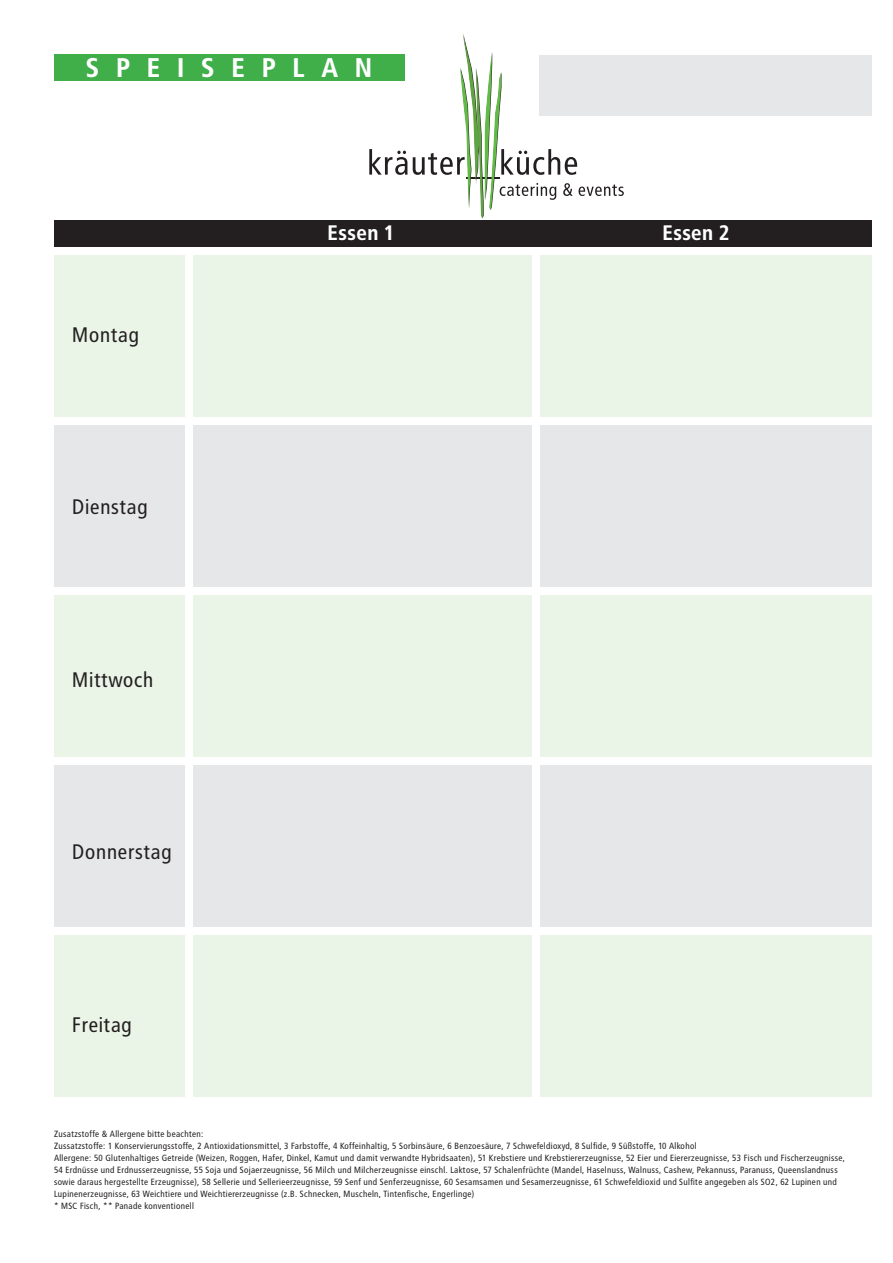
<style>
.page{position:relative;width:893px;height:1263px;background:#fff}
.page>*{position:absolute;margin:0;border:0;box-sizing:border-box;transform-origin:0 0}
.t1{font:700 27px "Transit";letter-spacing:.6em;color:#fff}
.t2{font:21px "Transit";color:#231f20}
.t3{font:700 21px "Transit";color:#fff}
.t4{font:9px/12px "Transit";color:#231f20}
</style>
<div class="page">
<div style="left:54px;top:255px;width:818px;height:162px;background:#eaf4e7"></div>
<div style="left:54px;top:425px;width:818px;height:162px;background:#e6e7e9"></div>
<div style="left:54px;top:595px;width:818px;height:162px;background:#eaf4e7"></div>
<div style="left:54px;top:765px;width:818px;height:162px;background:#e6e7e9"></div>
<div style="left:54px;top:935px;width:818px;height:162px;background:#eaf4e7"></div>
<svg style="left:369px;top:34px;width:255px;height:184px"></svg>
<div style="left:539px;top:55px;width:333px;height:61px;background:#e6e7e9"></div>
<div style="left:186px;top:242px;width:7px;height:859px;background:#fff"></div>
<div style="left:532px;top:246px;width:7px;height:860px;background:#fff"></div>
<div style="left:54px;top:54px;width:351px;height:27px;background:#40ae49"></div>
<div style="left:54px;top:220px;width:818px;height:26px;background:#231f20"></div>
<h1 class="t1" style="left:86px;top:52px;width:289px">SPEISEPLAN</h1>
<h2 class="t2" style="left:72px;top:322px;width:69px">Montag</h2>
<h2 class="t2" style="left:72px;top:495px;width:78px">Dienstag</h2>
<h2 class="t2" style="left:72px;top:667px;width:83px">Mittwoch</h2>
<h2 class="t2" style="left:72px;top:840px;width:102px">Donnerstag</h2>
<h2 class="t2" style="left:72px;top:1012px;width:62px">Freitag</h2>
<h2 class="t3" style="left:328px;top:220px;width:69px">Essen 1</h2>
<h2 class="t3" style="left:662px;top:220px;width:69px">Essen 2</h2>
<p class="t4" style="left:54px;top:1127px;width:793px">Zusatzstoffe &amp; Allergene bitte beachten:<br>Zussatzstoffe: 1 Konservierungsstoffe, 2 Antioxidationsmittel, 3 Farbstoffe, 4 Koffeinhaltig, 5 Sorbinsäure, 6 Benzoesäure, 7 Schwefeldioxyd, 8 Sulfide, 9 Süßstoffe, 10 Alkohol<br>Allergene: 50 Glutenhaltiges Getreide (Weizen, Roggen, Hafer, Dinkel, Kamut und damit verwandte Hybridsaaten), 51 Krebstiere und Krebstiererzeugnisse, 52 Eier und Eiererzeugnisse, 53 Fisch und Fischerzeugnisse, 54 Erdnüsse und Erdnusserzeugnisse, 55 Soja und Sojaerzeugnisse, 56 Milch und Milcherzeugnisse einschl. Laktose, 57 Schalenfrüchte (Mandel, Haselnuss, Walnuss, Cashew, Pekannuss, Paranuss, Queenslandnuss sowie daraus hergestellte Erzeugnisse), 58 Sellerie und Sellerieerzeugnisse, 59 Senf und Senferzeugnisse, 60 Sesamsamen und Sesamerzeugnisse, 61 Schwefeldioxid und Sulfite angegeben als SO2, 62 Lupinen und Lupinenerzeugnisse, 63 Weichtiere und Weichtiererzeugnisse (z.B. Schnecken, Muscheln, Tintenfische, Engerlinge)<br>* MSC Fisch, ** Panade konventionell</p>
</div>
